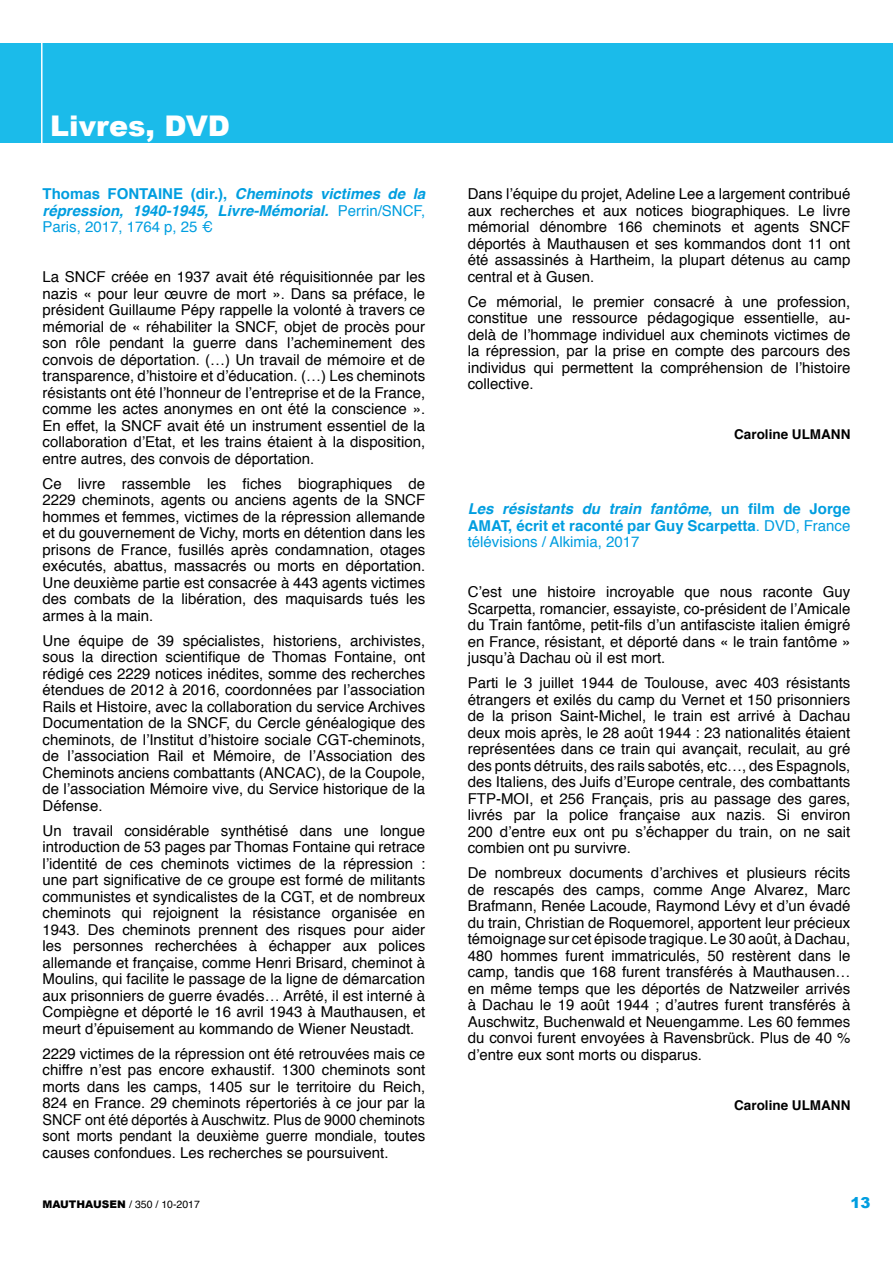
<style>
.page{position:relative;width:893px;height:1263px;background:#fff}
.page>*{position:absolute;margin:0;border:0;box-sizing:border-box;transform-origin:0 0}
.t1{font:900 28.5px "Arial";color:#fff}
.t2{font:15px/16.5px "Helvetica";color:#000;text-align:justify}
.t3{font:italic 700 15px/16.5px "Helvetica";color:#009ee0;text-align:justify}
.t4{font:700 15px/16.5px "Helvetica";color:#009ee0;text-align:justify}
.t5{font:900 15px "Arial";color:#009ee0}
.t6{font:700 13.5px "Helvetica";color:#000}
.t7{font:10.5px "Helvetica";color:#000}
.s1{font-style:normal}
.s2{font-weight:400;font-style:normal}
.s3{font-style:italic}
.s4{font-weight:400}
.s5{font-family:"Arial";font-weight:900}
</style>
<div class="page">
<div style="left:0;top:43px;width:893px;height:99px;background:#1bbbea"></div>
<hr style="left:41px;top:20px;width:2px;height:142px;background:#fff">
<h1 class="t1" style="left:50px;top:105px;width:181px">Livres, DVD</h1>
<p class="t3" style="left:43px;top:186px;width:384px"><span class="s1">Thomas FONTAINE (dir.),</span> Cheminots victimes de la répression, 1940-1945, Livre-Mémorial. <span class="s2">Perrin/SNCF, Paris, 2017, 1764 p, 25 €</span></p>
<p class="t2" style="left:43px;top:269px;width:384px">La SNCF créée en 1937 avait été réquisitionnée par les nazis « pour leur œuvre de mort ». Dans sa préface, le président Guillaume Pépy rappelle la volonté à travers ce mémorial de « réhabiliter la SNCF, objet de procès pour son rôle pendant la guerre dans l’acheminement des convois de déportation. (…) Un travail de mémoire et de transparence, d’histoire et d’éducation. (…) Les cheminots résistants ont été l’honneur de l’entreprise et de la France, comme les actes anonymes en ont été la conscience ».<br>En effet, la SNCF avait été un instrument essentiel de la collaboration d’Etat, et les trains étaient à la disposition, entre autres, des convois de déportation.</p>
<p class="t2" style="left:43px;top:476px;width:384px">Ce livre rassemble les fiches biographiques de 2229 cheminots, agents ou anciens agents de la SNCF hommes et femmes, victimes de la répression allemande et du gouvernement de Vichy, morts en détention dans les prisons de France, fusillés après condamnation, otages exécutés, abattus, massacrés ou morts en déportation.<br>Une deuxième partie est consacrée à 443 agents victimes des combats de la libération, des maquisards tués les armes à la main.</p>
<p class="t2" style="left:43px;top:633px;width:384px">Une équipe de 39 spécialistes, historiens, archivistes, sous la direction scientifique de Thomas Fontaine, ont rédigé ces 2229 notices inédites, somme des recherches étendues de 2012 à 2016, coordonnées par l’association Rails et Histoire, avec la collaboration du service Archives Documentation de la SNCF, du Cercle généalogique des cheminots, de l’Institut d’histoire sociale CGT-cheminots, de l’association Rail et Mémoire, de l’Association des Cheminots anciens combattants (ANCAC), de la Coupole, de l’association Mémoire vive, du Service historique de la Défense.</p>
<p class="t2" style="left:43px;top:823px;width:384px">Un travail considérable synthétisé dans une longue introduction de 53 pages par Thomas Fontaine qui retrace l’identité de ces cheminots victimes de la répression : une part significative de ce groupe est formé de militants communistes et syndicalistes de la CGT, et de nombreux cheminots qui rejoignent la résistance organisée en 1943. Des cheminots prennent des risques pour aider les personnes recherchées à échapper aux polices allemande et française, comme Henri Brisard, cheminot à Moulins, qui facilite le passage de la ligne de démarcation aux prisonniers de guerre évadés… Arrêté, il est interné à Compiègne et déporté le 16 avril 1943 à Mauthausen, et meurt d’épuisement au kommando de Wiener Neustadt.</p>
<p class="t2" style="left:43px;top:1046px;width:384px">2229 victimes de la répression ont été retrouvées mais ce chiffre n’est pas encore exhaustif. 1300 cheminots sont morts dans les camps, 1405 sur le territoire du Reich, 824 en France. 29 cheminots répertoriés à ce jour par la SNCF ont été déportés à Auschwitz. Plus de 9000 cheminots sont morts pendant la deuxième guerre mondiale, toutes causes confondues. Les recherches se poursuivent.</p>
<p class="t2" style="left:468px;top:186px;width:384px">Dans l’équipe du projet, Adeline Lee a largement contribué aux recherches et aux notices biographiques. Le livre mémorial dénombre 166 cheminots et agents SNCF déportés à Mauthausen et ses kommandos dont 11 ont été assassinés à Hartheim, la plupart détenus au camp central et à Gusen.</p>
<p class="t2" style="left:468px;top:294px;width:384px">Ce mémorial, le premier consacré à une profession, constitue une ressource pédagogique essentielle, au&shy;delà de l’hommage individuel aux cheminots victimes de la répression, par la prise en compte des parcours des individus qui permettent la compréhension de l’histoire collective.</p>
<p class="t6" style="left:734px;top:423px;width:118px">Caroline ULMANN</p>
<p class="t4" style="left:468px;top:501px;width:384px"><span class="s3">Les résistants du train fantôme</span>, un film de Jorge AMAT, écrit et raconté par Guy Scarpetta<span class="s4">. DVD, France télévisions / Alkimia, 2017</span></p>
<p class="t2" style="left:468px;top:584px;width:384px">C’est une histoire incroyable que nous raconte Guy Scarpetta, romancier, essayiste, co-président de l’Amicale du Train fantôme, petit-fils d’un antifasciste italien émigré en France, résistant, et déporté dans « le train fantôme » jusqu’à Dachau où il est mort.</p>
<p class="t2" style="left:468px;top:675px;width:384px">Parti le 3 juillet 1944 de Toulouse, avec 403 résistants étrangers et exilés du camp du Vernet et 150 prisonniers de la prison Saint-Michel, le train est arrivé à Dachau deux mois après, le 28 août 1944 : 23 nationalités étaient représentées dans ce train qui avançait, reculait, au gré des ponts détruits, des rails sabotés, etc…, des Espagnols, des Italiens, des Juifs d’Europe centrale, des combattants FTP-MOI, et 256 Français, pris au passage des gares, livrés par la police française aux nazis. Si environ 200 d’entre eux ont pu s’échapper du train, on ne sait combien ont pu survivre.</p>
<p class="t2" style="left:468px;top:865px;width:384px">De nombreux documents d’archives et plusieurs récits de rescapés des camps, comme Ange Alvarez, Marc Brafmann, Renée Lacoude, Raymond Lévy et d’un évadé du train, Christian de Roquemorel, apportent leur précieux témoignage sur cet épisode tragique. Le 30 août, à Dachau, 480 hommes furent immatriculés, 50 restèrent dans le camp, tandis que 168 furent transférés à Mauthausen… en même temps que les déportés de Natzweiler arrivés à Dachau le 19 août 1944 ; d’autres furent transférés à Auschwitz, Buchenwald et Neuengamme. Les 60 femmes du convoi furent envoyées à Ravensbrück. Plus de 40 % d’entre eux sont morts ou disparus.</p>
<p class="t6" style="left:734px;top:1094px;width:118px">Caroline ULMANN</p>
<p class="t7" style="left:43px;top:1196px;width:159px"><span class="s5">MAUTHAUSEN</span> / 350 / 10-2017</p>
<p class="t5" style="left:850px;top:1191px;width:22px">13</p>
</div>
